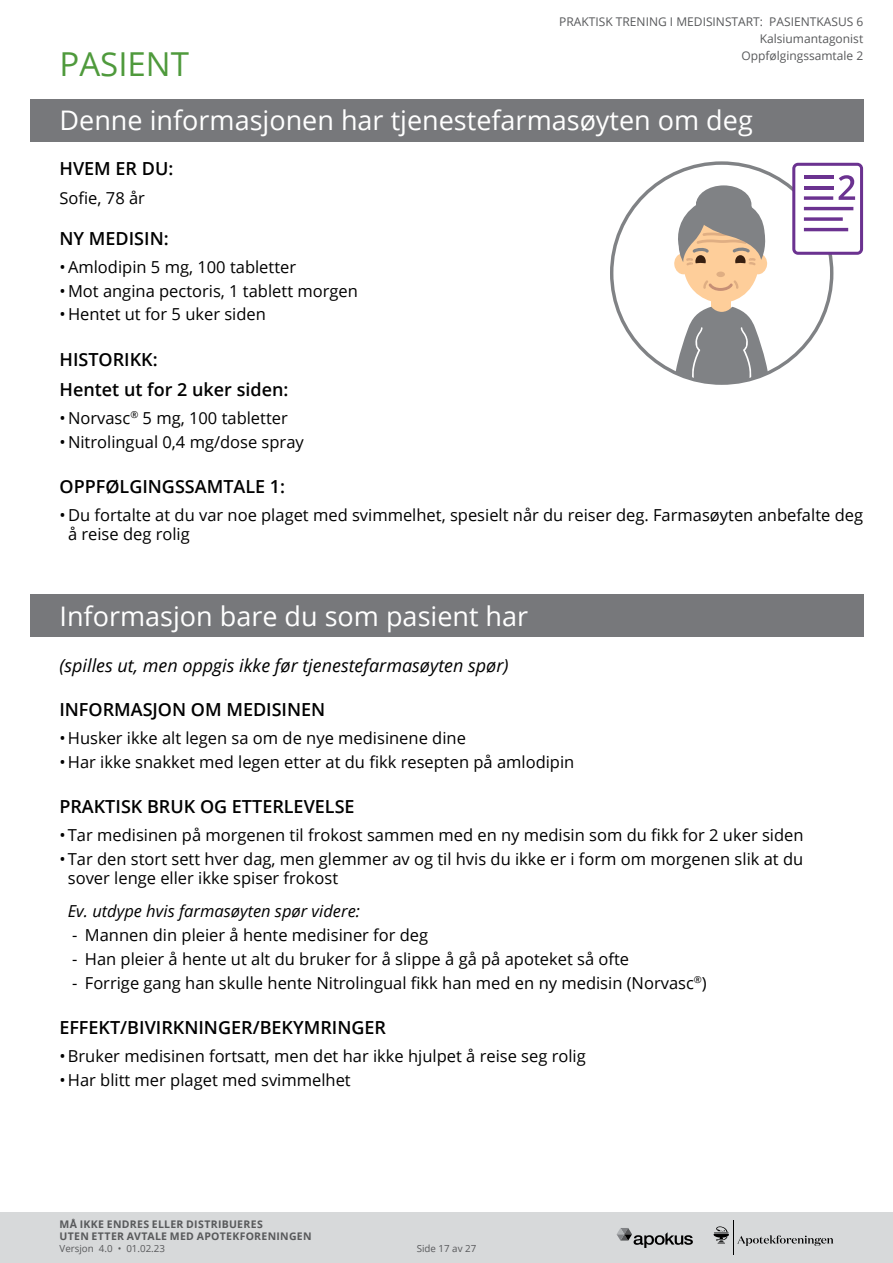
<style>
.page{position:relative;width:893px;height:1263px;background:#fff}
.page>*{position:absolute;margin:0;border:0;box-sizing:border-box;transform-origin:0 0}
.t1{font:33px "Open Sans";color:#4f9a3c}
.t2{font:27px "Open Sans";color:#fff}
.t3{font:600 18px/30.2px "Open Sans";color:#000}
.t4{font:italic 18px "Open Sans";color:#000}
.t5{font:16.5px/19.5px "Open Sans";color:#000}
.t6{font:italic 16.5px "Open Sans";color:#000}
.t7{font:12px/17.1px "Open Sans";color:#58595b;text-align:right}
.t8{font:700 10.5px/12px "Open Sans";letter-spacing:.03em;color:#58595b}
.t9{font:9.75px "Open Sans";color:#58595b}
</style>
<div class="page">
<div style="left:0;top:1212px;width:893px;height:51px;background:#d7d9da"></div>
<svg style="left:737px;top:1235px;width:96px;height:11px"></svg>
<hr style="left:733px;top:1220px;width:1px;height:34px;background:#000">
<svg style="left:713px;top:1226px;width:16px;height:18px"></svg>
<svg style="left:617px;top:1228px;width:76px;height:20px"></svg>
<div style="left:30px;top:99px;width:833px;height:42px;background:#77787b"></div>
<div style="left:30px;top:595px;width:833px;height:42px;background:#77787b"></div>
<svg style="left:610px;top:161px;width:223px;height:224px;background:#8b8d90"></svg>
<div style="left:613px;top:165px;width:217px;height:216px;background:#fff;border-radius:50%"></div>
<div style="left:696px;top:185px;width:55px;height:39px;background:#808285;border-radius:50%"></div>
<svg style="left:674px;top:190px;width:94px;height:192px"></svg>
<svg style="left:792px;top:163px;width:71px;height:92px"></svg>
<p class="t7" style="left:559px;top:13px;width:306px">PRAKTISK TRENING I MEDISINSTART: PASIENTKASUS 6<br>Kalsiumantagonist<br>Oppfølgingssamtale 2</p>
<h1 class="t1" style="left:60px;top:42px;width:131px">PASIENT</h1>
<h2 class="t2" style="left:60px;top:101px;width:695px">Denne informasjonen har tjenestefarmasøyten om deg</h2>
<p class="t3" style="left:60px;top:153px;width:115px">HVEM ER DU:</p>
<p class="t5" style="left:60px;top:187px;width:87px">Sofie, 78 år</p>
<p class="t3" style="left:60px;top:223px;width:111px">NY MEDISIN:</p>
<p class="t5" style="left:60px;top:257px;width:238px">•Amlodipin 5 mg, 100 tabletter</p>
<p class="t5" style="left:60px;top:280px;width:300px">•Mot angina pectoris, 1 tablett morgen</p>
<p class="t5" style="left:60px;top:304px;width:208px">•Hentet ut for 5 uker siden</p>
<p class="t3" style="left:60px;top:344px;width:230px">HISTORIKK:<br>Hentet ut for 2 uker siden:</p>
<p class="t5" style="left:60px;top:408px;width:230px">•Norvasc<sup>®</sup> 5 mg, 100 tabletter</p>
<p class="t5" style="left:60px;top:431px;width:246px">•Nitrolingual 0,4 mg/dose spray</p>
<p class="t3" style="left:60px;top:471px;width:227px">OPPFØLGINGSSAMTALE 1:</p>
<p class="t5" style="left:68px;top:505px;width:796px;text-indent:-8px">•Du fortalte at du var noe plaget med svimmelhet, spesielt når du reiser deg. Farmasøyten anbefalte deg å reise deg rolig</p>
<h2 class="t2" style="left:60px;top:597px;width:470px">Informasjon bare du som pasient har</h2>
<p class="t4" style="left:59px;top:653px;width:451px">(spilles ut, men oppgis ikke før tjenestefarmasøyten spør)</p>
<p class="t3" style="left:59px;top:694px;width:268px">INFORMASJON OM MEDISINEN</p>
<p class="t5" style="left:59px;top:728px;width:408px">•Husker ikke alt legen sa om de nye medisinene dine</p>
<p class="t5" style="left:59px;top:752px;width:517px">•Har ikke snakket med legen etter at du fikk resepten på amlodipin</p>
<p class="t3" style="left:59px;top:791px;width:297px">PRAKTISK BRUK OG ETTERLEVELSE</p>
<p class="t5" style="left:59px;top:825px;width:746px">• Tar medisinen på morgenen til frokost sammen med en ny medisin som du fikk for 2 uker siden</p>
<p class="t5" style="left:68px;top:849px;width:737px;text-indent:-8px">• Tar den stort sett hver dag, men glemmer av og til hvis du ikke er i form om morgenen slik at du sover lenge eller ikke spiser frokost</p>
<p class="t6" style="left:68px;top:900px;width:294px">Ev. utdype hvis farmasøyten spør videre:</p>
<p class="t5" style="left:72px;top:925px;width:358px">- Mannen din pleier å hente medisiner for deg</p>
<p class="t5" style="left:72px;top:948px;width:558px">- Han pleier å hente ut alt du bruker for å slippe å gå på apoteket så ofte</p>
<p class="t5" style="left:72px;top:972px;width:636px">- Forrige gang han skulle hente Nitrolingual fikk han med en ny medisin (Norvasc<sup>®</sup>)</p>
<p class="t3" style="left:59px;top:1012px;width:328px">EFFEKT/BIVIRKNINGER/BEKYMRINGER</p>
<p class="t5" style="left:59px;top:1046px;width:528px">•Bruker medisinen fortsatt, men det har ikke hjulpet å reise seg rolig</p>
<p class="t5" style="left:59px;top:1069px;width:293px">•Har blitt mer plaget med svimmelhet</p>
<p class="t8" style="left:60px;top:1218px;width:254px">MÅ IKKE ENDRES ELLER DISTRIBUERES<br>UTEN ETTER AVTALE MED APOTEKFORENINGEN</p>
<p class="t9" style="left:60px;top:1241px;width:107px">Versjon 4.0 • 01.02.23</p>
<p class="t9" style="left:417px;top:1241px;width:61px">Side 17 av 27</p>
</div>
